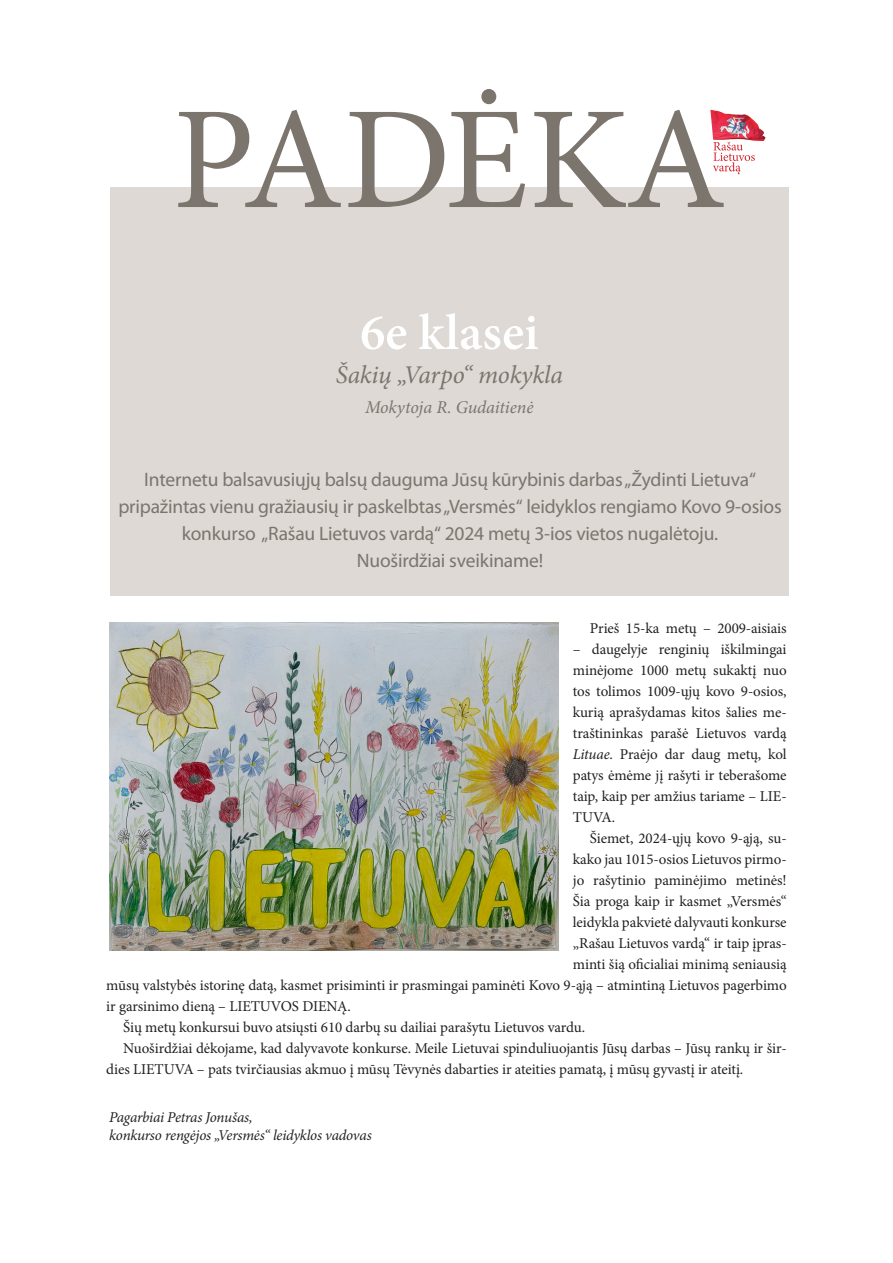
<style>
.page{position:relative;width:893px;height:1263px;background:#fff}
.page>*{position:absolute;margin:0;border:0;box-sizing:border-box;transform-origin:0 0}
.t1{font:146.25px "Minion Pro";letter-spacing:-.01em;color:#7c756e}
.t2{font:600 51px "Minion Pro";color:#fff}
.t3{font:italic 25.5px "Minion Pro";letter-spacing:-.01em;color:#7c756e}
.t4{font:19.5px/27px "Myriad Pro";letter-spacing:-.01em;color:#7c756e;text-align:center}
.t5{font:italic 18px "Minion Pro";letter-spacing:-.01em;color:#7c756e}
.t6{font:15px/21px "Minion Pro";letter-spacing:-.005em;color:#231f20;text-align:justify}
.t7{font:italic 15px/18px "Minion Pro";letter-spacing:-.015em;color:#231f20}
.s1{font-style:italic}
</style>
<div class="page">
<img style="left:110px;top:622px;width:448px;height:329px">
<div style="left:110px;top:187px;width:679px;height:408px;background:#ded9d5"></div>
<svg style="left:713px;top:142px;width:42px;height:32px"></svg>
<img style="left:710px;top:109px;width:56px;height:33px">
<p class="t1" style="left:172px;top:62px;width:555px">PADĖKA</p>
<p class="t2" style="left:360px;top:297px;width:180px">6e klasei</p>
<p class="t3" style="left:336px;top:358px;width:229px">Šakių „Varpo“ mokykla</p>
<p class="t5" style="left:365px;top:395px;width:170px">Mokytoja R. Gudaitienė</p>
<p class="t4" style="left:118px;top:466px;width:665px">Internetu balsavusiųjų balsų dauguma Jūsų kūrybinis darbas „Žydinti Lietuva“ pripažintas vienu gražiausių ir paskelbtas „Versmės“ leidyklos rengiamo Kovo 9-osios konkurso „Rašau Lietuvos vardą“ 2024 metų 3-ios vietos nugalėtoju.<br>Nuoširdžiai sveikiname!</p>
<p class="t6" style="left:590px;top:618px;width:198px">Prieš 15-ka metų – 2009-aisiais</p>
<p class="t6" style="left:573px;top:639px;width:215px">– daugelyje renginių iškilmingai minėjome 1000 metų sukaktį nuo tos tolimos 1009-ųjų kovo 9-osios, kurią aprašydamas kitos šalies me&shy;traštininkas parašė Lietuvos vardą <span class="s1">Lituae</span>. Praėjo dar daug metų, kol patys ėmėme jį rašyti ir teberašome taip, kaip per amžius tariame – LIE-TUVA.</p>
<p class="t6" style="left:590px;top:828px;width:198px">Šiemet, 2024-ųjų kovo 9-ąją, su-</p>
<p class="t6" style="left:573px;top:849px;width:215px">kako jau 1015-osios Lietuvos pirmo-</p>
<p class="t6" style="left:573px;top:870px;width:215px">jo rašytinio paminėjimo metinės!</p>
<p class="t6" style="left:573px;top:891px;width:215px">Šia proga kaip ir kasmet „Versmės“</p>
<p class="t6" style="left:573px;top:912px;width:215px">leidykla pakvietė dalyvauti konkurse</p>
<p class="t6" style="left:573px;top:933px;width:215px">„Rašau Lietuvos vardą“ ir taip įpras-</p>
<p class="t6" style="left:573px;top:954px;width:215px">minti šią oficialiai minimą seniausią</p>
<p class="t6" style="left:106px;top:975px;width:682px">mūsų valstybės istorinę datą, kasmet prisiminti ir prasmingai paminėti Kovo 9-ąją – atmintiną Lietuvos pagerbimo</p>
<p class="t6" style="left:106px;top:996px;width:246px">ir garsinimo dieną – LIETUVOS DIENĄ.</p>
<p class="t6" style="left:123px;top:1017px;width:463px">Šių metų konkursui buvo atsiųsti 610 darbų su dailiai parašytu Lietuvos vardu.</p>
<p class="t6" style="left:106px;top:1038px;width:682px;text-indent:17px">Nuoširdžiai dėkojame, kad dalyvavote konkurse. Meile Lietuvai spinduliuojantis Jūsų darbas – Jūsų rankų ir šir&shy;dies LIETUVA – pats tvirčiausias akmuo į mūsų Tėvynės dabarties ir ateities pamatą, į mūsų gyvastį ir ateitį.</p>
<p class="t7" style="left:109px;top:1109px;width:264px">Pagarbiai Petras Jonušas,<br>konkurso rengėjos „Versmės“ leidyklos vadovas</p>
</div>
